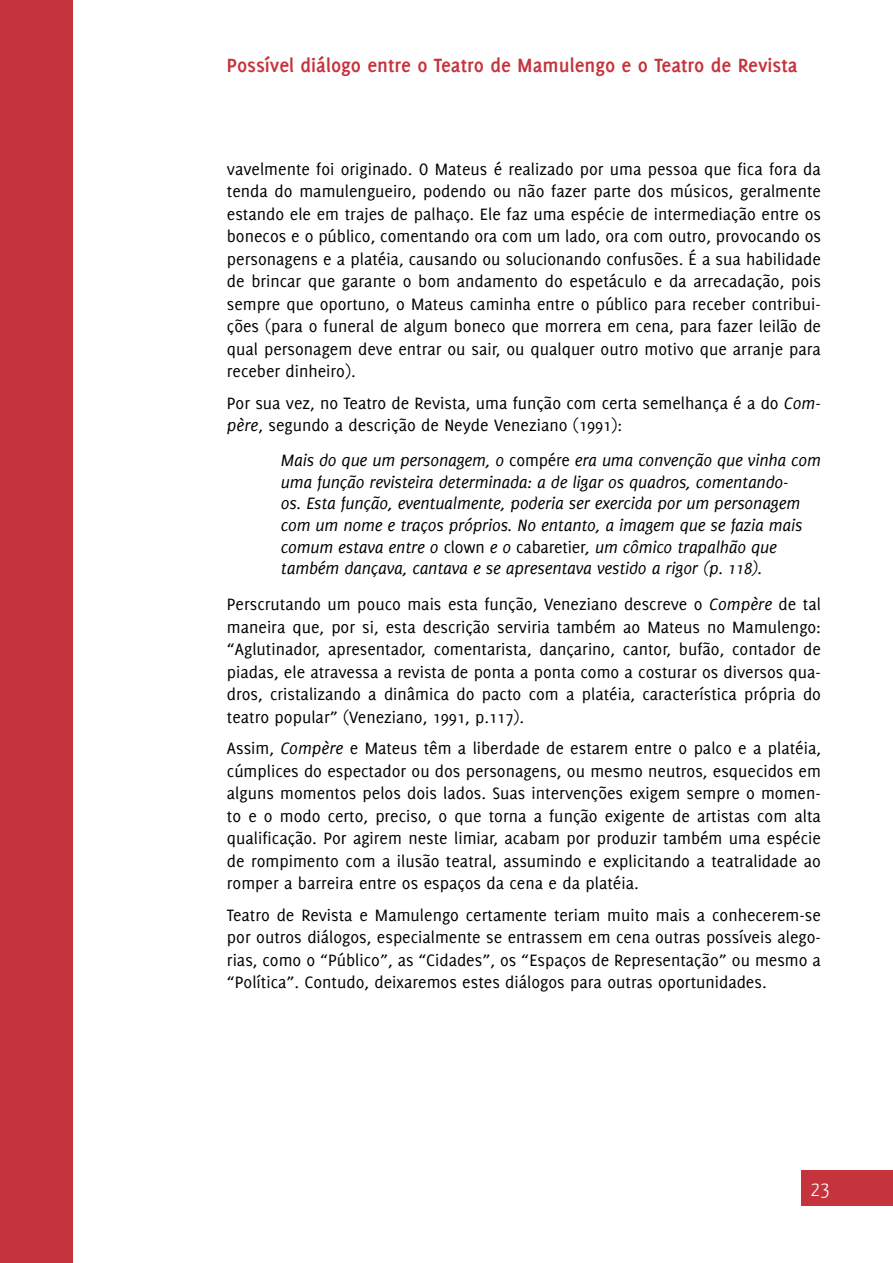
<style>
.page{position:relative;width:893px;height:1263px;background:#fff}
.page>*{position:absolute;margin:0;border:0;box-sizing:border-box;transform-origin:0 0}
.t1{font:700 21px "Delicious";color:#c5343c}
.t2{font:300 21px "Yanone Kaffeesatz";color:#fff}
.t3{font:18px/22.5px "Delicious";color:#000;text-align:justify}
.t4{font:italic 18px/21.6px "Delicious";letter-spacing:-.01em;color:#000}
.s1{font-style:italic}
.s2{font-style:normal}
</style>
<div class="page">
<div style="left:802px;top:1170px;width:91px;height:36px;background:#c5343c"></div>
<div style="left:0;top:0;width:72px;height:1263px;background:#c5343c"></div>
<p class="t1" style="left:227px;top:53px;width:572px">Possível diálogo entre o Teatro de Mamulengo e o Teatro de Revista</p>
<p class="t3" style="left:227px;top:157px;width:596px">vavelmente foi originado. O Mateus é realizado por uma pessoa que fica fora da tenda do mamulengueiro, podendo ou não fazer parte dos músicos, geralmente estando ele em trajes de palhaço. Ele faz uma espécie de intermediação entre os bonecos e o público, comentando ora com um lado, ora com outro, provocando os personagens e a platéia, causando ou solucionando confusões. É a sua habilidade de brincar que garante o bom andamento do espetáculo e da arrecadação, pois sempre que oportuno, o Mateus caminha entre o público para receber contribui&shy;ções (para o funeral de algum boneco que morrera em cena, para fazer leilão de qual personagem deve entrar ou sair, ou qualquer outro motivo que arranje para receber dinheiro).</p>
<p class="t3" style="left:227px;top:391px;width:595px">Por sua vez, no Teatro de Revista, uma função com certa semelhança é a do <span class="s1">Com&shy;père</span>, segundo a descrição de Neyde Veneziano (1991):</p>
<p class="t4" style="left:281px;top:449px;width:541px">Mais do que um personagem, o <span class="s2">compére</span> era uma convenção que vinha com uma função revisteira determinada: a de ligar os quadros, comentando-<br>os. Esta função, eventualmente, poderia ser exercida por um personagem com um nome e traços próprios. No entanto, a imagem que se fazia mais comum estava entre o <span class="s2">clown</span> e o <span class="s2">cabaretier</span>, um cômico trapalhão que também dançava, cantava e se apresentava vestido a rigor (p. 118).</p>
<p class="t3" style="left:227px;top:593px;width:596px">Perscrutando um pouco mais esta função, Veneziano descreve o <span class="s1">Compère</span> de tal maneira que, por si, esta descrição serviria também ao Mateus no Mamulengo: “Aglutinador, apresentador, comentarista, dançarino, cantor, bufão, contador de piadas, ele atravessa a revista de ponta a ponta como a costurar os diversos qua&shy;dros, cristalizando a dinâmica do pacto com a platéia, característica própria do teatro popular” (Veneziano, 1991, p.117).</p>
<p class="t3" style="left:227px;top:737px;width:596px">Assim, <span class="s1">Compère</span> e Mateus têm a liberdade de estarem entre o palco e a platéia, cúmplices do espectador ou dos personagens, ou mesmo neutros, esquecidos em alguns momentos pelos dois lados. Suas intervenções exigem sempre o momen&shy;to e o modo certo, preciso, o que torna a função exigente de artistas com alta qualificação. Por agirem neste limiar, acabam por produzir também uma espécie de rompimento com a ilusão teatral, assumindo e explicitando a teatralidade ao romper a barreira entre os espaços da cena e da platéia.</p>
<p class="t3" style="left:227px;top:903px;width:595px">Teatro de Revista e Mamulengo certamente teriam muito mais a conhecerem-se por outros diálogos, especialmente se entrassem em cena outras possíveis alego&shy;rias, como o “Público”, as “Cidades”, os “Espaços de Representação” ou mesmo a “Política”. Contudo, deixaremos estes diálogos para outras oportunidades.</p>
<p class="t2" style="left:811px;top:1175px;width:20px">23</p>
</div>
